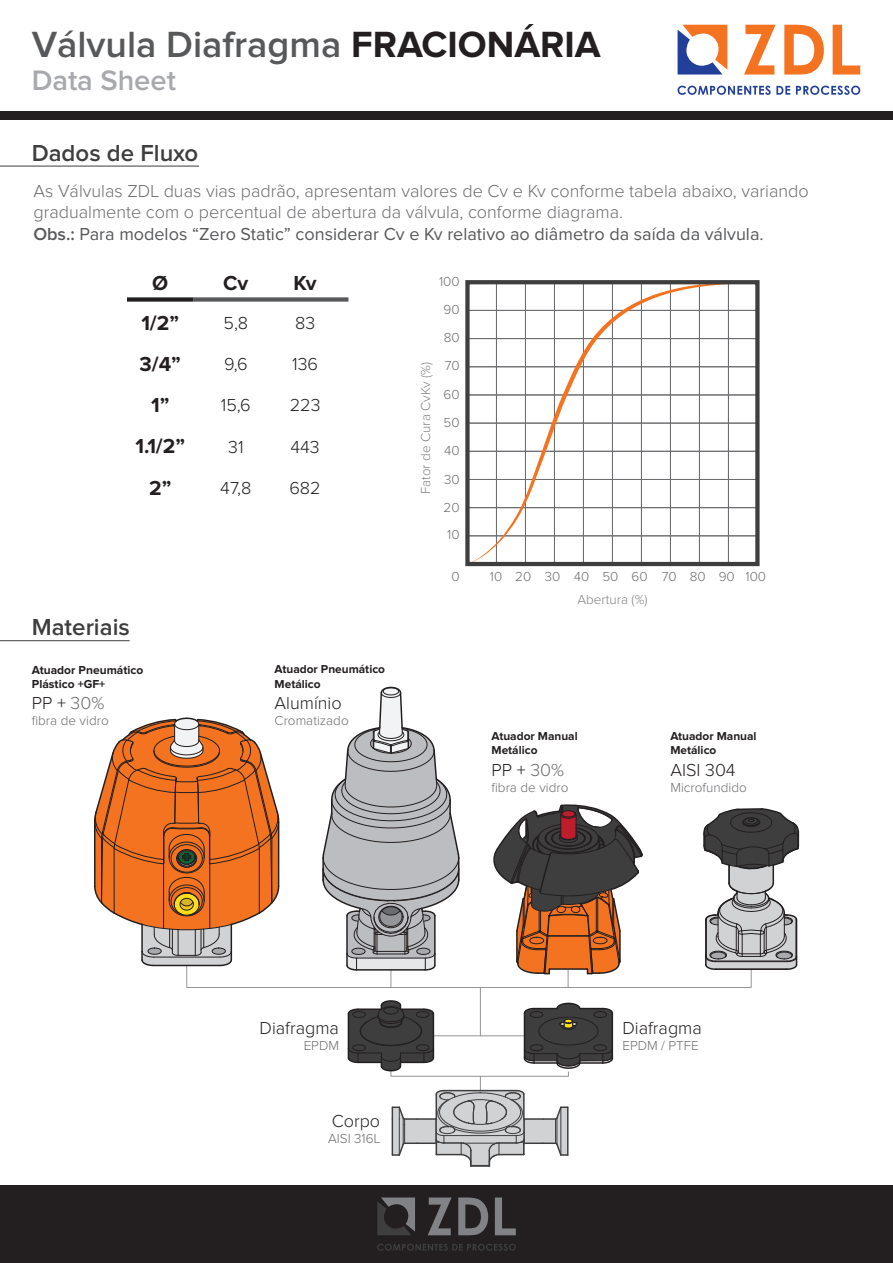
<style>
.page{position:relative;width:893px;height:1263px;background:#fff}
.page>*{position:absolute;margin:0;border:0;box-sizing:border-box;transform-origin:0 0}
.t1{font:600 37.8px "Proxima Nova";color:#57585a}
.t2{font:600 29.1px "Proxima Nova";color:#a8a9ad}
.t3{font:600 24px "Proxima Nova";color:#3e3e3f}
.t4{font:700 21px "Proxima Nova";color:#231f20}
.t5{font:300 18px/21.6px "Proxima Nova";color:#6c6d70}
.t6{font:300 18px "Proxima Nova";color:#231f20}
.t7{font:300 13.5px/28.2px "Proxima Nova";color:#6c6d70;text-align:justify}
.t8{font:300 13.5px "Proxima Nova";color:#808285}
.t9{font:700 12px/14.4px "Proxima Nova";color:#231f20}
.t10{font:700 11.85px/14.2px "Proxima Nova";color:#231f20}
.s1{font-weight:700;color:#231f20}
.s2{font-weight:600;color:#57585a}
.s3{font-weight:400;color:#57585a}
.s4{color:#6c6d70}
</style>
<div class="page">
<div style="left:0;top:1185px;width:893px;height:78px;background:#231f20"></div>
<div style="left:0;top:111px;width:893px;height:8px;background:#231f20"></div>
<svg style="left:678px;top:86px;width:182px;height:9px"></svg>
<svg style="left:744px;top:25px;width:116px;height:50px"></svg>
<svg style="left:678px;top:25px;width:49px;height:50px"></svg>
<svg style="left:377px;top:1244px;width:139px;height:7px"></svg>
<svg style="left:428px;top:1197px;width:88px;height:38px"></svg>
<svg style="left:377px;top:1197px;width:38px;height:38px"></svg>
<div style="left:193px;top:297px;width:155px;height:5px;background:#57585a"></div>
<div style="left:127px;top:297px;width:66px;height:5px;background:#231f20"></div>
<svg style="left:470px;top:285px;width:285px;height:276px"></svg>
<div style="left:465px;top:280px;width:295px;height:286px;border:4px solid #3e3e3f"></div>
<hr style="left:480px;top:987px;width:1px;height:49px;background:#939598">
<svg style="left:94px;top:686px;width:706px;height:302px"></svg>
<svg style="left:347px;top:999px;width:267px;height:168px"></svg>
<h1 class="t1" style="left:32px;top:27px;width:571px">Válvula Diafragma <span class="s1">FRACIONÁRIA</span></h1>
<h2 class="t2" style="left:32px;top:67px;width:146px">Data Sheet</h2>
<h3 class="t3" style="left:32px;top:142px;width:168px">Dados de Fluxo</h3>
<p class="t5" style="left:33px;top:181px;width:777px">As Válvulas ZDL duas vias padrão, apresentam valores de Cv e Kv conforme tabela abaixo, variando gradualmente com o percentual de abertura da válvula, conforme diagrama.<br><span class="s2">Obs.:</span> <span class="s3">Para modelos “Zero Static” considerar Cv e Kv relativo ao diâmetro da saída da válvula.</span></p>
<p class="t4" style="left:152px;top:274px;width:18px">Ø</p>
<p class="t4" style="left:223px;top:274px;width:27px">Cv</p>
<p class="t4" style="left:294px;top:274px;width:24px">Kv</p>
<p class="t4" style="left:141px;top:313px;width:39px">1/2”</p>
<p class="t6" style="left:224px;top:315px;width:26px">5,8</p>
<p class="t6" style="left:295px;top:315px;width:22px">83</p>
<p class="t4" style="left:140px;top:354px;width:43px">3/4”</p>
<p class="t6" style="left:224px;top:356px;width:25px">9,6</p>
<p class="t6" style="left:292px;top:356px;width:27px">136</p>
<p class="t4" style="left:151px;top:396px;width:20px">1”</p>
<p class="t6" style="left:221px;top:397px;width:31px">15,6</p>
<p class="t6" style="left:290px;top:397px;width:32px">223</p>
<p class="t4" style="left:135px;top:437px;width:51px">1.1/2”</p>
<p class="t6" style="left:228px;top:438px;width:17px">31</p>
<p class="t6" style="left:290px;top:438px;width:31px">443</p>
<p class="t4" style="left:149px;top:478px;width:24px">2”</p>
<p class="t6" style="left:220px;top:479px;width:33px">47,8</p>
<p class="t6" style="left:289px;top:479px;width:33px">682</p>
<p class="t7" style="left:444px;top:268px;width:18px;text-indent:-4px">100<br>90<br>80<br>70<br>60<br>50<br>40<br>30<br>20<br>10</p>
<p class="t7" style="left:451px;top:563px;width:10px">0</p>
<p class="t7" style="left:490px;top:563px;width:278px">10 20 30 40 50 60 70 80 90 100</p>
<p class="t8" style="left:420px;top:494px;width:134px;rotate:-90deg">Fator de Cura CvKv (%)</p>
<h3 class="t3" style="left:32px;top:616px;width:100px">Materiais</h3>
<p class="t9" style="left:32px;top:663px;width:113px">Atuador Pneumático<br>Plástico +GF+</p>
<p class="t10" style="left:275px;top:663px;width:112px">Atuador Pneumático<br>Metálico</p>
<p class="t6" style="left:275px;top:695px;width:69px">Alumínio</p>
<p class="t7" style="left:275px;top:707px;width:76px">Cromatizado</p>
<p class="t6" style="left:32px;top:695px;width:74px">PP + <span class="s4">30%</span></p>
<p class="t7" style="left:32px;top:707px;width:78px">fibra de vidro</p>
<p class="t6" style="left:260px;top:1019px;width:81px">Diafragma</p>
<p class="t7" style="left:304px;top:1032px;width:37px">EPDM</p>
<p class="t6" style="left:332px;top:1112px;width:50px">Corpo</p>
<p class="t7" style="left:328px;top:1125px;width:54px">AISI 316L</p>
<p class="t8" style="left:577px;top:593px;width:72px">Abertura (%)</p>
<p class="t10" style="left:492px;top:729px;width:88px">Atuador Manual<br>Metálico</p>
<p class="t6" style="left:491px;top:762px;width:74px">PP + <span class="s4">30%</span></p>
<p class="t7" style="left:491px;top:774px;width:78px">fibra de vidro</p>
<p class="t10" style="left:670px;top:729px;width:88px">Atuador Manual<br>Metálico</p>
<p class="t6" style="left:670px;top:762px;width:67px">AISI 304</p>
<p class="t7" style="left:670px;top:774px;width:78px">Microfundido</p>
<p class="t6" style="left:622px;top:1019px;width:81px">Diafragma</p>
<p class="t7" style="left:622px;top:1032px;width:78px">EPDM / PTFE</p>
</div>
